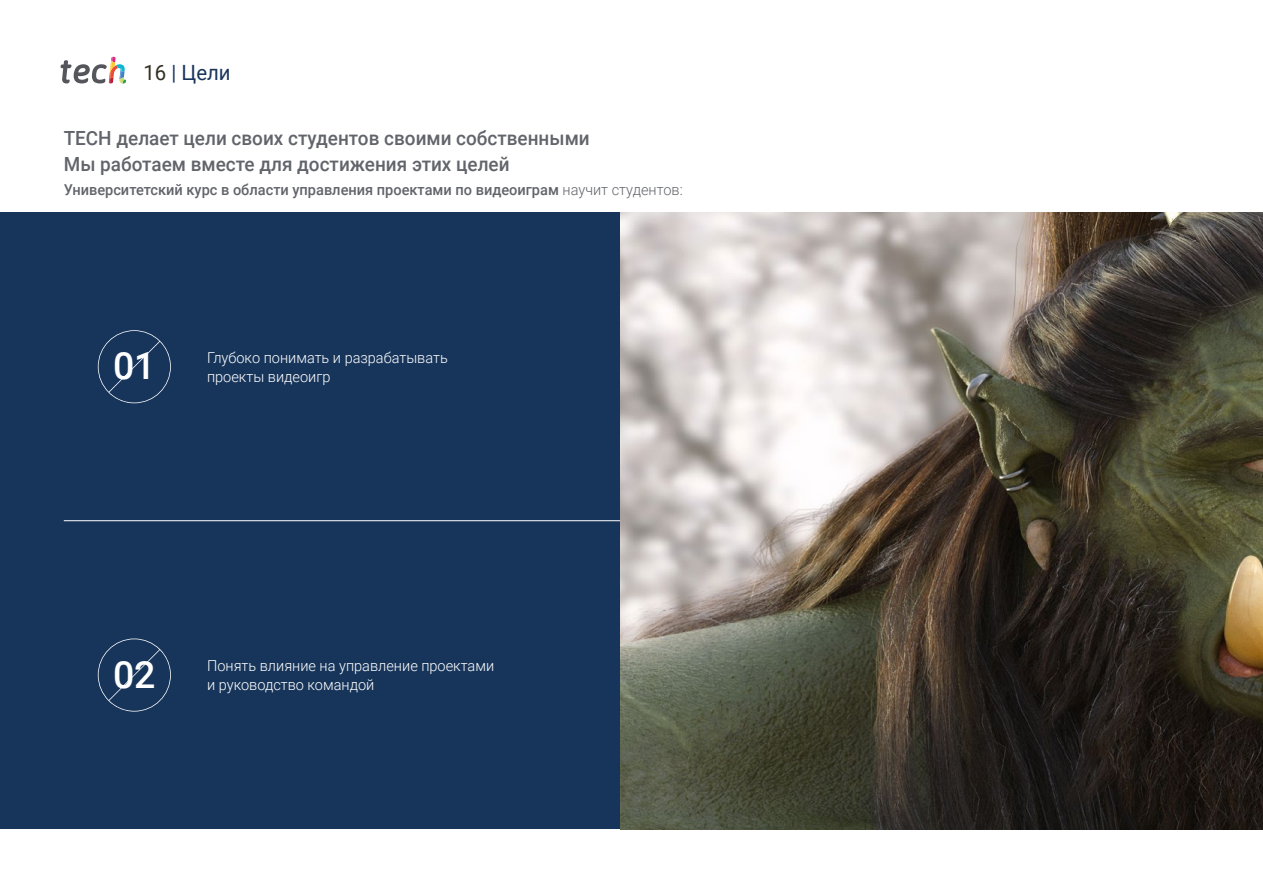
<style>
.page{position:relative;width:1263px;height:893px;background:#fff}
.page>*{position:absolute;margin:0;border:0;box-sizing:border-box;transform-origin:0 0}
.t1{font:500 37.5px "Roboto";color:#fff}
.t2{font:21px "Roboto";color:#1a355c}
.t3{font:500 19.5px/25.5px "Roboto";color:#61646a}
.t4{font:300 15px "Roboto";color:#fff}
.t5{font:500 15px "Roboto";color:#61646a}
.s1{color:#312e20}
.s2{font-weight:300}
</style>
<div class="page">
<svg style="left:61px;top:57px;width:65px;height:27px"></svg>
<div style="left:0;top:213px;width:621px;height:616px;background:#17355b"></div>
<svg style="left:98px;top:330px;width:73px;height:73px"></svg>
<svg style="left:98px;top:638px;width:73px;height:74px"></svg>
<hr style="left:64px;top:520px;width:1199px;height:1px;background:#fff">
<img style="left:621px;top:213px;width:642px;height:616px">
<h2 class="t2" style="left:144px;top:57px;width:89px"><span class="s1">16</span> | Цели</h2>
<h3 class="t3" style="left:64px;top:125px;width:527px">TECH делает цели своих студентов своими собственными<br>Мы работаем вместе для достижения этих целей</h3>
<p class="t5" style="left:64px;top:179px;width:620px">Университетский курс в области управления проектами по видеоиграм <span class="s2">научит студентов:</span></p>
<h1 class="t1" style="left:113px;top:340px;width:44px">01</h1>
<p class="t4" style="left:207px;top:347px;width:242px">Глубоко понимать и разрабатывать</p>
<p class="t4" style="left:207px;top:366px;width:125px">проекты видеоигр</p>
<h1 class="t1" style="left:113px;top:648px;width:44px">02</h1>
<p class="t4" style="left:207px;top:655px;width:289px">Понять влияние на управление проектами</p>
<p class="t4" style="left:207px;top:675px;width:169px">и руководство командой</p>
</div>
